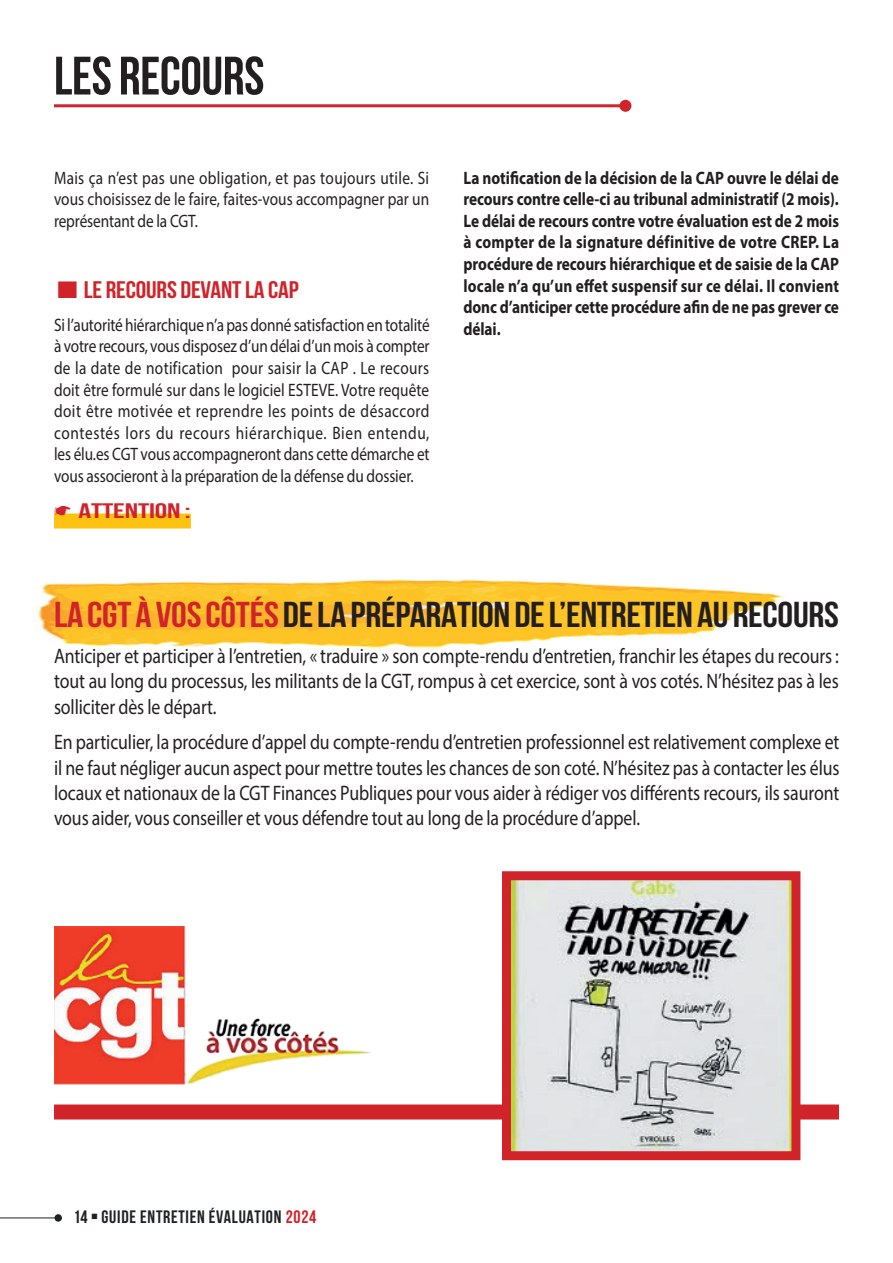
<style>
.page{position:relative;width:893px;height:1263px;background:#fff}
.page>*{position:absolute;margin:0;border:0;box-sizing:border-box;transform-origin:0 0}
.t1{font:700 54px "Bebas Neue";letter-spacing:-.005em;color:#231f20}
.t2{font:700 36px "Bebas Neue";letter-spacing:-.005em;color:#231f20;scale:1.1 1}
.t3{font:700 24px "Bebas Neue";letter-spacing:-.005em;color:#d1232a;scale:1.1 1}
.t4{font:21px/25.2px "Myriad Pro";letter-spacing:-.005em;color:#231f20;text-align:justify;scale:.85 1}
.t5{font:700 21px "Bebas Neue";letter-spacing:-.005em;color:#d1232a;scale:1.5 1}
.t6{font:18px/21.6px "Myriad Pro";letter-spacing:-.005em;color:#231f20;text-align:justify;scale:.85 1}
.t7{font:700 18px/21.6px "Myriad Pro";letter-spacing:-.005em;color:#231f20;text-align:justify;scale:.85 1}
.t8{font:700 18px "Bebas Neue";letter-spacing:.04em;color:#1e2125}
.s1{color:#d1232a}
.s2{color:#231f20}
</style>
<div class="page">
<hr style="left:0;top:1217px;width:56px;height:1px;background:#1e2125">
<div style="left:55px;top:1214px;width:7px;height:8px;background:#1e2125;border-radius:50%"></div>
<img style="left:37px;top:579px;width:746px;height:69px">
<div style="left:54px;top:1104px;width:785px;height:15px;background:#d1232a"></div>
<div style="left:54px;top:513px;width:137px;height:15px;background:#fec210"></div>
<hr style="left:54px;top:104px;width:571px;height:3px;background:#d1232a">
<div style="left:619px;top:100px;width:12px;height:12px;background:#d1232a;border-radius:50%"></div>
<img style="left:54px;top:926px;width:317px;height:158px">
<img style="left:512px;top:881px;width:278px;height:269px">
<div style="left:502px;top:871px;width:298px;height:289px;border:9px solid #d1232a"></div>
<h1 class="t1" style="left:54px;top:46px;width:212px">LES RECOURS</h1>
<p class="t6" style="left:54px;top:166px;width:443px">Mais ça n’est pas une obligation, et pas toujours utile. Si vous choisissez de le faire, faites-vous accompagner par un représentant de la CGT.</p>
<p class="t3" style="left:58px;top:277px;width:221px">■ LE RECOURS DEVANT LA CAP</p>
<p class="t6" style="left:54px;top:314px;width:443px">Si l’autorité hiérarchique n’a pas donné satisfaction en totalité à votre recours, vous disposez d’un délai d’un mois à compter de la date de notification pour saisir la CAP . Le recours doit être formulé sur dans le logiciel ESTEVE. Votre requête doit être motivée et reprendre les points de désaccord contestés lors du recours hiérarchique. Bien entendu, les élu.es CGT vous accompagneront dans cette démarche et vous associeront à la préparation de la défense du dossier.</p>
<p class="t5" style="left:54px;top:499px;width:93px">☛ ATTENTION :</p>
<p class="t7" style="left:463px;top:166px;width:443px">La notification de la décision de la CAP ouvre le délai de recours contre celle-ci au tribunal administratif (2 mois).<br>Le délai de recours contre votre évaluation est de 2 mois à compter de la signature définitive de votre CREP. La procédure de recours hiérarchique et de saisie de la CAP locale n’a qu’un effet suspensif sur ce délai. Il convient donc d’anticiper cette procédure afin de ne pas grever ce délai.</p>
<h2 class="t2" style="left:54px;top:595px;width:715px"><span class="s1">LA CGT À VOS CÔTÉS</span> DE LA PRÉPARATION DE L’ENTRETIEN AU RECOURS</h2>
<p class="t4" style="left:54px;top:643px;width:925px">Anticiper et participer à l’entretien, « traduire » son compte-rendu d’entretien, franchir les étapes du recours : tout au long du processus, les militants de la CGT, rompus à cet exercice, sont à vos cotés. N’hésitez pas à les solliciter dès le départ.</p>
<p class="t4" style="left:54px;top:729px;width:926px">En particulier, la procédure d’appel du compte-rendu d’entretien professionnel est relativement complexe et il ne faut négliger aucun aspect pour mettre toutes les chances de son coté. N’hésitez pas à contacter les élus locaux et nationaux de la CGT Finances Publiques pour vous aider à rédiger vos différents recours, ils sauront vous aider, vous conseiller et vous défendre tout au long de la procédure d’appel.</p>
<p class="t8" style="left:74px;top:1207px;width:244px"><span class="s2">14</span> <span class="s2">▪</span> GUIDE ENTRETIEN ÉVALUATION <span class="s1">2024</span></p>
</div>
